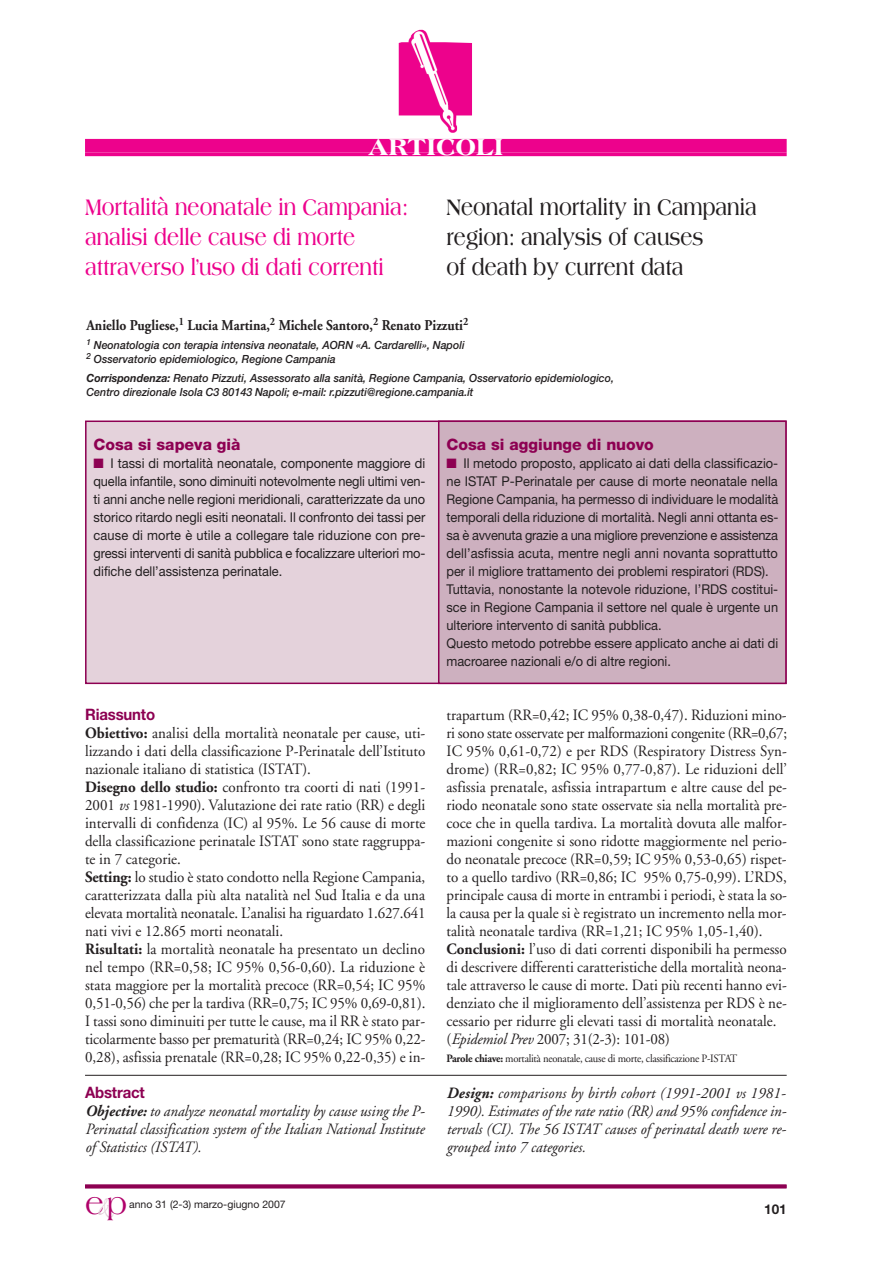
<style>
.page{position:relative;width:893px;height:1263px;background:#fff}
.page>*{position:absolute;margin:0;border:0;box-sizing:border-box;transform-origin:0 0}
.t1{font:31.95px "Americana";color:#b0016a;scale:.93 1}
.t2{font:800 24.75px "Americana";color:#fff}
.t3{font:700 24px/30px "Americana";color:#ed028c;scale:.8 1}
.t4{font:700 24px/30px "Americana";color:#231f20;scale:.8 1}
.t5{font:15.75px/18px "Adobe Garamond";color:#231f20;scale:.95 1}
.t6{font:italic 15.75px/18px "Adobe Garamond";color:#231f20;text-align:justify;scale:.95 1}
.t7{font:800 15.75px "Helvetica Neue";color:#8d0052}
.t8{font:700 15.75px "Helvetica Neue";letter-spacing:-.01em;color:#8d0052;scale:.95 1}
.t9{font:700 15px "Adobe Garamond";color:#231f20;scale:.9 1}
.t10{font:13.5px/18px "Helvetica Neue";color:#231f20;text-align:justify;scale:.95 1}
.t11{font:700 13.5px "Helvetica Neue";color:#231f20}
.t12{font:italic 500 11.25px/14.2px "Helvetica Neue";color:#231f20;scale:.95 1}
.t13{font:11.25px "Adobe Garamond";letter-spacing:-.025em;color:#231f20;scale:.95 1}
.t14{font:10.5px "Helvetica Neue";color:#231f20}
.s1{font-weight:700}
.s2{color:#8d0052}
.s3{font-style:italic}
.s4{font-family:"Demian LT";font-size:22.5px;color:#dfcad4}
</style>
<div class="page">
<div style="left:86px;top:421px;width:700px;height:262px;background:#e4d2db"></div>
<div style="left:439px;top:421px;width:347px;height:262px;background:#cdb0bf"></div>
<div style="left:438px;top:420px;width:349px;height:264px;border:2px solid #8d0052"></div>
<div style="left:85px;top:139px;width:702px;height:13px;background:#ed028c"></div>
<svg style="left:85px;top:152px;width:702px;height:4px;background:#ee1192"></svg>
<img style="left:399px;top:29px;width:73px;height:104px">
<hr style="left:85px;top:1075px;width:702px;height:1px;background:#231f20">
<svg style="left:85px;top:1184px;width:701px;height:4px;background:#961560"></svg>
<h2 class="t2" style="left:368px;top:137px;width:137px">ARTICOLI</h2>
<h3 class="t3" style="left:85px;top:194px;width:405px">Mortalità neonatale in Campania: analisi delle cause di morte attraverso l’uso di dati correnti</h3>
<h3 class="t4" style="left:446px;top:194px;width:389px">Neonatal mortality in Campania region: analysis of causes<br>of death by current data</h3>
<p class="t9" style="left:87px;top:319px;width:426px">Aniello Pugliese,<sup>1</sup> Lucia Martina,<sup>2</sup> Michele Santoro,<sup>2</sup> Renato Pizzuti<sup>2</sup></p>
<p class="t12" style="left:87px;top:339px;width:399px"><sup>1</sup> Neonatologia con terapia intensiva neonatale, AORN «A. Cardarelli», Napoli<br><sup>2</sup> Osservatorio epidemiologico, Regione Campania</p>
<p class="t12" style="left:87px;top:372px;width:557px"><span class="s1">Corrispondenza:</span> Renato Pizzuti, Assessorato alla sanità, Regione Campania, Osservatorio epidemiologico,<br>Centro direzionale Isola C3 80143 Napoli; e-mail: r.pizzuti@regione.campania.it</p>
<p class="t7" style="left:94px;top:439px;width:149px">Cosa si sapeva già</p>
<p class="t10" style="left:94px;top:456px;width:351px"><span class="s2">■</span> I tassi di mortalità neonatale, componente maggiore di quella infantile, sono diminuiti notevolmente negli ultimi ven&shy;ti anni anche nelle regioni meridionali, caratterizzate da uno storico ritardo negli esiti neonatali. Il confronto dei tassi per cause di morte è utile a collegare tale riduzione con pre&shy;gressi interventi di sanità pubblica e focalizzare ulteriori mo&shy;difiche dell’assistenza perinatale.</p>
<p class="t8" style="left:85px;top:709px;width:75px">Riassunto</p>
<p class="t5" style="left:85px;top:725px;width:360px"><span class="s1">Obiettivo:</span> analisi della mortalità neonatale per cause, uti&shy;lizzando i dati della classificazione P-Perinatale dell’Istituto nazionale italiano di statistica (ISTAT).<br><span class="s1">Disegno dello studio:</span> confronto tra coorti di nati (1991- 2001 <span class="s3">vs</span> 1981-1990). Valutazione dei rate ratio (RR) e degli intervalli di confidenza (IC) al 95%. Le 56 cause di morte della classificazione perinatale ISTAT sono state raggruppa&shy;te in 7 categorie.<br><span class="s1">Setting:</span> lo studio è stato condotto nella Regione Campania, caratterizzata dalla più alta natalità nel Sud Italia e da una elevata mortalità neonatale. L’analisi ha riguardato 1.627.641 nati vivi e 12.865 morti neonatali.<br><span class="s1">Risultati:</span> la mortalità neonatale ha presentato un declino nel tempo (RR=0,58; IC 95% 0,56-0,60). La riduzione è stata maggiore per la mortalità precoce (RR=0,54; IC 95% 0,51-0,56) che per la tardiva (RR=0,75; IC 95% 0,69-0,81).<br>I tassi sono diminuiti per tutte le cause, ma il RR è stato par&shy;ticolarmente basso per prematurità (RR=0,24; IC 95% 0,22- 0,28), asfissia prenatale (RR=0,28; IC 95% 0,22-0,35) e in-</p>
<p class="t8" style="left:85px;top:1087px;width:64px">Abstract</p>
<p class="t6" style="left:85px;top:1103px;width:359px"><span class="s1">Objective:</span> to analyze neonatal mortality by cause using the P-Perinatal classification system of the Italian National Institute of Statistics (ISTAT).</p>
<p class="t7" style="left:446px;top:439px;width:209px">Cosa si aggiunge di nuovo</p>
<p class="t10" style="left:446px;top:456px;width:351px;text-align:left"><span class="s2">■</span> Il metodo proposto, applicato ai dati della classificazio&shy;ne ISTAT P-Perinatale per cause di morte neonatale nella Regione Campania, ha permesso di individuare le modalità temporali della riduzione di mortalità. Negli anni ottanta es&shy;sa è avvenuta grazie a una migliore prevenzione e assistenza dell’asfissia acuta, mentre negli anni novanta soprattutto per il migliore trattamento dei problemi respiratori (RDS).<br>Tuttavia, nonostante la notevole riduzione, l’RDS costitui&shy;sce in Regione Campania il settore nel quale è urgente un ulteriore intervento di sanità pubblica.<br>Questo metodo potrebbe essere applicato anche ai dati di macroaree nazionali e/o di altre regioni.</p>
<p class="t5" style="left:446px;top:707px;width:360px">trapartum (RR=0,42; IC 95% 0,38-0,47). Riduzioni mino&shy;ri sono state osservate per malformazioni congenite (RR=0,67; IC 95% 0,61-0,72) e per RDS (Respiratory Distress Syn&shy;drome) (RR=0,82; IC 95% 0,77-0,87). Le riduzioni dell’ asfissia prenatale, asfissia intrapartum e altre cause del pe&shy;riodo neonatale sono state osservate sia nella mortalità pre&shy;coce che in quella tardiva. La mortalità dovuta alle malfor&shy;mazioni congenite si sono ridotte maggiormente nel perio&shy;do neonatale precoce (RR=0,59; IC 95% 0,53-0,65) rispet&shy;to a quello tardivo (RR=0,86; IC 95% 0,75-0,99). L’RDS, principale causa di morte in entrambi i periodi, è stata la so&shy;la causa per la quale si è registrato un incremento nella mor&shy;talità neonatale tardiva (RR=1,21; IC 95% 1,05-1,40).<br><span class="s1">Conclusioni:</span> l’uso di dati correnti disponibili ha permesso di descrivere differenti caratteristiche della mortalità neona&shy;tale attraverso le cause di morte. Dati più recenti hanno evi&shy;denziato che il miglioramento dell’assistenza per RDS è ne&shy;cessario per ridurre gli elevati tassi di mortalità neonatale. (<span class="s3">Epidemiol Prev</span> 2007; 31(2-3): 101-08)</p>
<p class="t13" style="left:446px;top:1054px;width:308px"><span class="s1">Parole chiave:</span> mortalità neonatale, cause di morte, classificazione P-ISTAT</p>
<p class="t6" style="left:446px;top:1085px;width:359px"><span class="s1">Design:</span> comparisons by birth cohort (1991-2001 vs 1981- 1990). Estimates of the rate ratio (RR) and 95% confidence in&shy;tervals (CI). The 56 ISTAT causes of perinatal death were re&shy;grouped into 7 categories.</p>
<h1 class="t1" style="left:85px;top:1191px;width:47px">e<span class="s4">&amp;</span>p</h1>
<p class="t14" style="left:129px;top:1200px;width:158px">anno 31 (2-3) marzo-giugno 2007</p>
<p class="t11" style="left:764px;top:1204px;width:24px">101</p>
</div>
